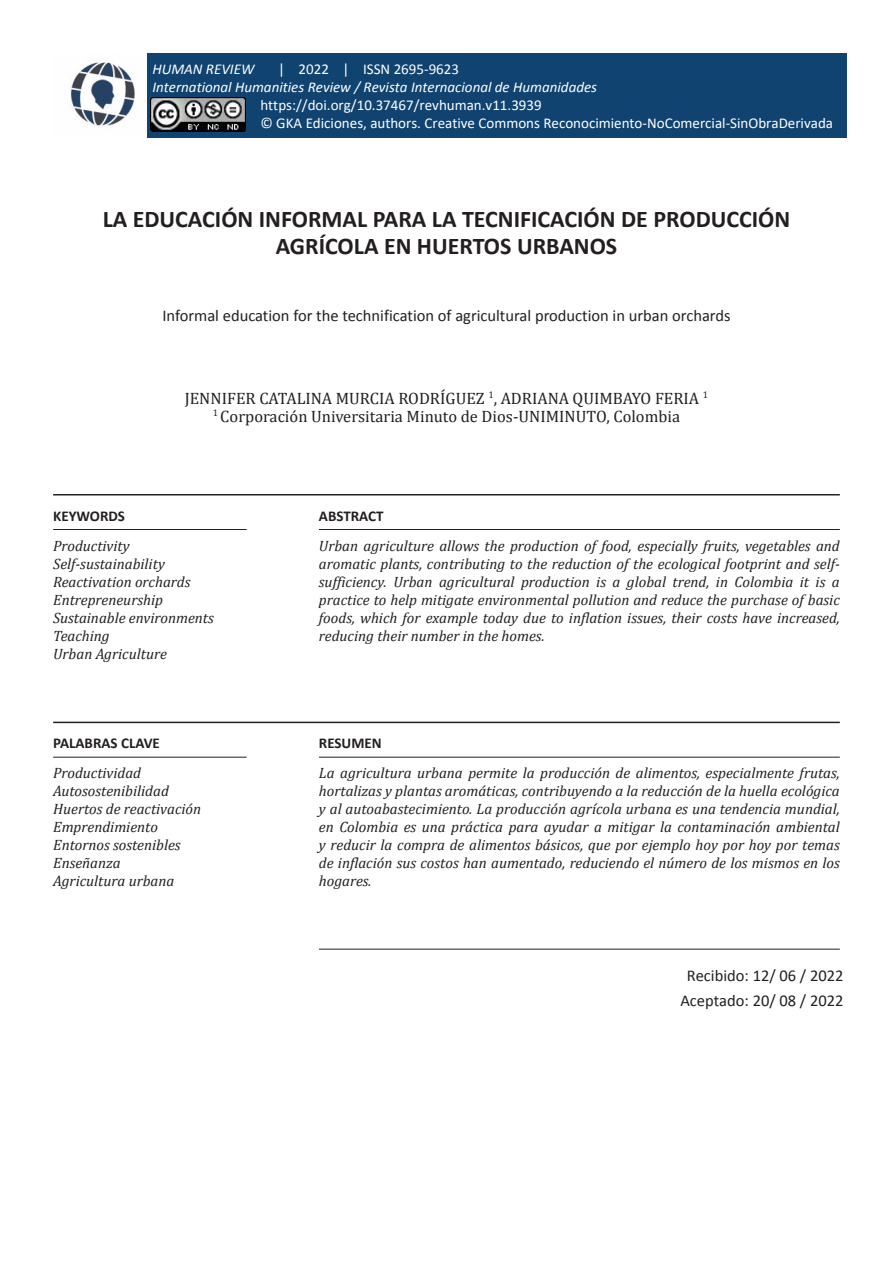
<style>
.page{position:relative;width:893px;height:1263px;background:#fff}
.page>*{position:absolute;margin:0;border:0;box-sizing:border-box;transform-origin:0 0}
.Titulo_Artículo{font:700 24px/27px "Calibri";color:#231f20;text-align:center}
.Cita{font:16.5px "Cambria";color:#231f20}
.Titulo_Ingles{font:16.5px "Calibri";color:#231f20}
.DATE-HOME{font:16.5px/24.6px "Calibri";color:#231f20;text-align:center}
.CONTENT-HOME{font:italic 15px/18px "Cambria";color:#231f20;text-align:justify}
.t1{font:15px "Calibri";color:#fff}
.t2{font:italic 15px "Calibri";color:#fff}
.WORDS-HOME{font:700 15px "Calibri";color:#231f20}
</style>
<div class="page">
<hr style="left:53px;top:494px;width:787px;height:1px;background:#231f20">
<hr style="left:53px;top:722px;width:787px;height:1px;background:#231f20">
<hr style="left:53px;top:529px;width:194px;height:1px;background:#231f20">
<hr style="left:53px;top:757px;width:194px;height:1px;background:#231f20">
<hr style="left:319px;top:529px;width:521px;height:1px;background:#231f20">
<hr style="left:319px;top:757px;width:521px;height:1px;background:#231f20">
<hr style="left:319px;top:949px;width:521px;height:1px;background:#231f20">
<img style="left:70px;top:62px;width:66px;height:64px">
<div style="left:147px;top:53px;width:699px;height:85px;background:#104370"></div>
<img style="left:150px;top:98px;width:96px;height:33px">
<p class="t2" style="left:152px;top:60px;width:103px">HUMAN REVIEW</p>
<p class="t1" style="left:278px;top:60px;width:182px">| 2022 | ISSN 2695-9623</p>
<p class="t2" style="left:152px;top:78px;width:446px">International Humanities Review / Revista Internacional de Humanidades</p>
<p class="t1" style="left:260px;top:96px;width:283px">https://doi.org/10.37467/revhuman.v11.3939</p>
<p class="t1" style="left:260px;top:113px;width:574px">© GKA Ediciones, authors. Creative Commons Reconocimiento-NoComercial-SinObraDerivada</p>
<p class="Titulo_Artículo" style="left:103px;top:205px;width:689px">LA EDUCACIÓN INFORMAL PARA LA TECNIFICACIÓN DE PRODUCCIÓN<br>AGRÍCOLA EN HUERTOS URBANOS</p>
<p class="Titulo_Ingles" style="left:162px;top:305px;width:570px">Informal education for the technification of agricultural production in urban orchards</p>
<p class="WORDS-HOME" style="left:53px;top:505px;width:73px">KEYWORDS</p>
<p class="Cita" style="left:185px;top:388px;width:525px">JENNIFER CATALINA MURCIA RODRÍGUEZ <sup>1</sup>, ADRIANA QUIMBAYO FERIA <sup>1</sup></p>
<p class="Cita" style="left:213px;top:406px;width:469px"><sup>1</sup> Corporación Universitaria Minuto de Dios-UNIMINUTO, Colombia</p>
<p class="WORDS-HOME" style="left:319px;top:505px;width:66px">ABSTRACT</p>
<p class="CONTENT-HOME" style="left:53px;top:536px;width:78px">Productivity</p>
<p class="CONTENT-HOME" style="left:53px;top:554px;width:113px">Self-sustainability</p>
<p class="CONTENT-HOME" style="left:53px;top:572px;width:139px">Reactivation orchards</p>
<p class="CONTENT-HOME" style="left:53px;top:590px;width:111px">Entrepreneurship</p>
<p class="CONTENT-HOME" style="left:53px;top:608px;width:162px">Sustainable environments</p>
<p class="CONTENT-HOME" style="left:53px;top:626px;width:58px">Teaching</p>
<p class="CONTENT-HOME" style="left:53px;top:644px;width:115px">Urban Agriculture</p>
<p class="WORDS-HOME" style="left:53px;top:733px;width:108px">PALABRAS CLAVE</p>
<p class="CONTENT-HOME" style="left:53px;top:763px;width:90px">Productividad</p>
<p class="CONTENT-HOME" style="left:53px;top:781px;width:117px">Autosostenibilidad</p>
<p class="CONTENT-HOME" style="left:53px;top:799px;width:150px">Huertos de reactivación</p>
<p class="CONTENT-HOME" style="left:53px;top:817px;width:106px">Emprendimiento</p>
<p class="CONTENT-HOME" style="left:53px;top:835px;width:129px">Entornos sostenibles</p>
<p class="CONTENT-HOME" style="left:53px;top:853px;width:69px">Enseñanza</p>
<p class="CONTENT-HOME" style="left:53px;top:871px;width:123px">Agricultura urbana</p>
<p class="CONTENT-HOME" style="left:319px;top:536px;width:522px">Urban agriculture allows the production of food, especially fruits, vegetables and aromatic plants, contributing to the reduction of the ecological footprint and self&shy;sufficiency. Urban agricultural production is a global trend, in Colombia it is a practice to help mitigate environmental pollution and reduce the purchase of basic foods, which for example today due to inflation issues, their costs have increased, reducing their number in the homes.</p>
<p class="WORDS-HOME" style="left:319px;top:733px;width:64px">RESUMEN</p>
<p class="CONTENT-HOME" style="left:319px;top:763px;width:522px">La agricultura urbana permite la producción de alimentos, especialmente frutas, hortalizas y plantas aromáticas, contribuyendo a la reducción de la huella ecológica y al autoabastecimiento. La producción agrícola urbana es una tendencia mundial, en Colombia es una práctica para ayudar a mitigar la contaminación ambiental y reducir la compra de alimentos básicos, que por ejemplo hoy por hoy por temas de inflación sus costos han aumentado, reduciendo el número de los mismos en los hogares.</p>
<p class="DATE-HOME" style="left:680px;top:963px;width:165px">Recibido: 12/ 06 / 2022<br>Aceptado: 20/ 08 / 2022</p>
</div>
